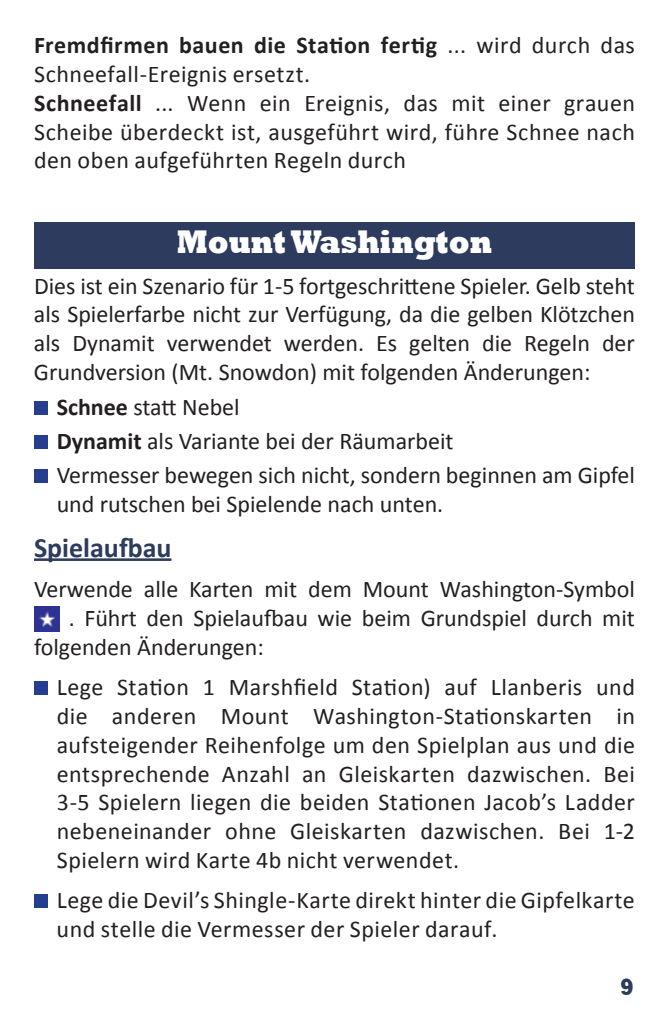
<style>
.page{position:relative;width:669px;height:1032px;background:#fff}
.page>*{position:absolute;margin:0;border:0;box-sizing:border-box;transform-origin:0 0}
.t1{font:800 33.6px "Rockwell";color:#fff;scale:.83 1}
.t2{font:700 28px "Calibri";color:#2d3b5e}
.t3{font:24px/28.8px "Calibri";color:#231f20;text-align:justify}
.t4{font:24px/28.8px "Calibri";letter-spacing:.02em;color:#231f20}
.t5{font:800 24px "Rockwell";color:#2d3b5e;scale:.83 1}
.s1{font-weight:700}
</style>
<div class="page">
<div style="left:34px;top:222px;width:601px;height:47px;background:#2d3b5e"></div>
<hr style="left:34px;top:558px;width:137px;height:3px;background:#2d3b5e">
<div style="left:34px;top:400px;width:14px;height:14px;background:#253f8e"></div>
<div style="left:34px;top:435px;width:14px;height:14px;background:#253f8e"></div>
<div style="left:34px;top:469px;width:14px;height:14px;background:#253f8e"></div>
<img style="left:34px;top:607px;width:25px;height:25px">
<div style="left:34px;top:681px;width:14px;height:14px;background:#253f8e"></div>
<div style="left:34px;top:894px;width:14px;height:14px;background:#253f8e"></div>
<p class="t4" style="left:34px;top:31px;width:602px"><span class="s1">Fremdfirmen bauen die Station fertig</span> ... wird durch das Schneefall-Ereignis ersetzt.<br><span class="s1">Schneefall</span> ... Wenn ein Ereignis, das mit einer grauen Scheibe überdeckt ist, ausgeführt wird, führe Schnee nach den oben aufgeführten Regeln durch</p>
<h1 class="t1" style="left:177px;top:223px;width:382px">Mount Washington</h1>
<p class="t3" style="left:34px;top:271px;width:602px">Dies ist ein Szenario für 1-5 fortgeschrittene Spieler. Gelb steht als Spielerfarbe nicht zur Verfügung, da die gelben Klötzchen als Dynamit verwendet werden. Es gelten die Regeln der Grundversion (Mt. Snowdon) mit folgenden Änderungen:</p>
<p class="t3" style="left:57px;top:389px;width:580px;line-height:34.4px;text-align:left"><span class="s1">Schnee</span> statt Nebel<br><span class="s1">Dynamit</span> als Variante bei der Räumarbeit<br>Vermesser bewegen sich nicht, sondern beginnen am Gipfel</p>
<p class="t3" style="left:57px;top:490px;width:388px">und rutschen bei Spielende nach unten.</p>
<p class="t2" style="left:34px;top:530px;width:139px">Spielaufbau</p>
<p class="t3" style="left:34px;top:575px;width:602px">Verwende alle Karten mit dem Mount Washington-Symbol</p>
<p class="t3" style="left:69px;top:604px;width:568px">. Führt den Spielaufbau wie beim Grundspiel durch mit</p>
<p class="t3" style="left:34px;top:633px;width:231px">folgenden Änderungen:</p>
<p class="t3" style="left:57px;top:673px;width:580px">Lege Station 1 Marshfield Station) auf Llanberis und die anderen Mount Washington-Stationskarten in aufsteigender Reihenfolge um den Spielplan aus und die entsprechende Anzahl an Gleiskarten dazwischen. Bei 3-5 Spielern liegen die beiden Stationen Jacob’s Ladder nebeneinander ohne Gleiskarten dazwischen. Bei 1-2<br>Spielern wird Karte 4b nicht verwendet.</p>
<p class="t4" style="left:57px;top:886px;width:580px">Lege die Devil’s Shingle-Karte direkt hinter die Gipfelkarte und stelle die Vermesser der Spieler darauf.</p>
<p class="t5" style="left:620px;top:973px;width:18px">9</p>
</div>
